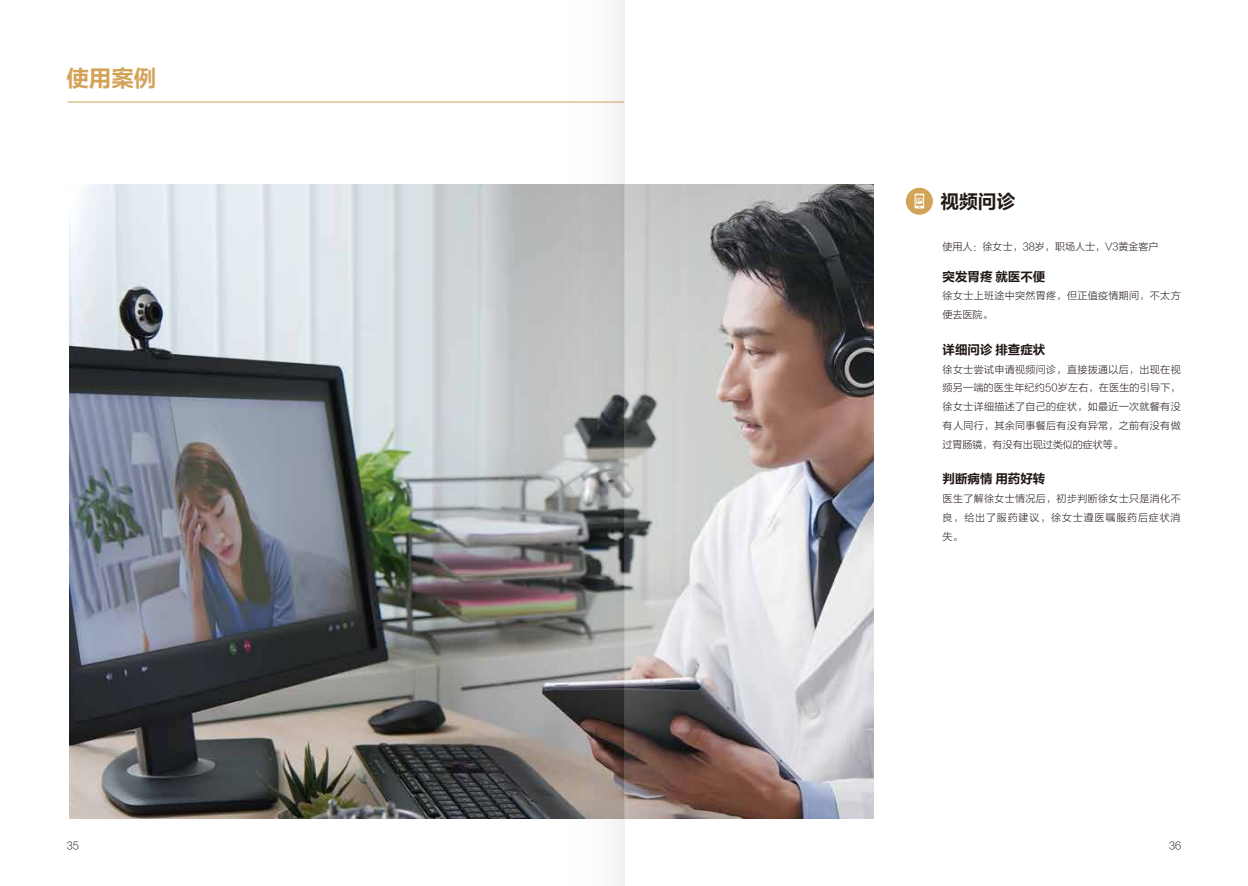
<style>
.page{position:relative;width:1248px;height:886px;background:#fff}
.page>*{position:absolute;margin:0;border:0;box-sizing:border-box;transform-origin:0 0}
.t1{font:22.5px "FZLTCHJW GB1 0";color:#d3a358}
.t2{font:18.75px "FZLTCHJW GB1 0";color:#221815}
.t3{font:12.5px "FZLTCHJW GB1 0";color:#221815}
.t4{font:10px/18.8px "FZLTXHJW GB1 0";letter-spacing:.035em;color:#221815;text-align:justify}
.t5{font:10px "FZLTXHJW GB1 0";color:#221815}
</style>
<div class="page">
<img style="left:70px;top:185px;width:803px;height:634px">
<hr style="left:67px;top:102px;width:557px;height:1px;background:#d3a358">
<svg style="left:905px;top:188px;width:27px;height:27px"></svg>
<svg style="left:914px;top:194px;width:10px;height:14px"></svg>
<svg style="left:624px;top:0;width:65px;height:886px"></svg>
<svg style="left:558px;top:0;width:66px;height:886px"></svg>
<h1 class="t1" style="left:66px;top:66px;width:91px">使用案例</h1>
<h2 class="t2" style="left:940px;top:191px;width:76px">视频问诊</h2>
<p class="t5" style="left:942px;top:241px;width:217px">使用人：徐女士，38岁，职场人士，V3黄金客户</p>
<p class="t3" style="left:942px;top:269px;width:104px">突发胃疼 就医不便</p>
<p class="t4" style="left:942px;top:287px;width:239px">徐女士上班途中突然胃疼，但正值疫情期间，不太方便去医院。</p>
<p class="t3" style="left:942px;top:342px;width:104px">详细问诊 排查症状</p>
<p class="t4" style="left:942px;top:360px;width:239px">徐女士尝试申请视频问诊，直接拨通以后，出现在视频另一端的医生年纪约50岁左右，在医生的引导下，徐女士详细描述了自己的症状，如最近一次就餐有没有人同行，其余同事餐后有没有异常，之前有没有做过胃肠镜，有没有出现过类似的症状等。</p>
<p class="t3" style="left:942px;top:472px;width:104px">判断病情 用药好转</p>
<p class="t4" style="left:942px;top:490px;width:239px">医生了解徐女士情况后，初步判断徐女士只是消化不良，给出了服药建议，徐女士遵医嘱服药后症状消失。</p>
<p class="t4" style="left:67px;top:836px;width:14px">35</p>
<p class="t4" style="left:1168px;top:836px;width:14px">36</p>
</div>
